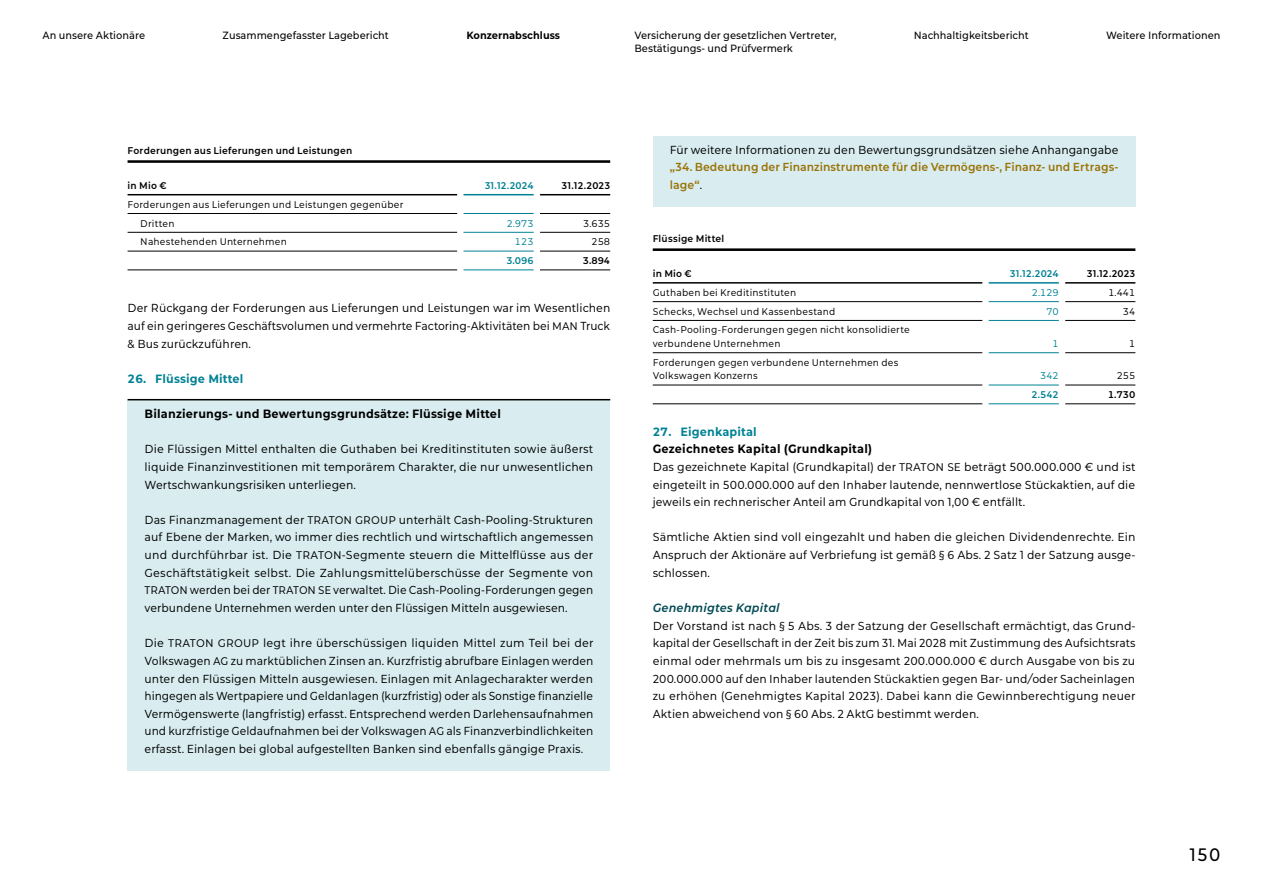
<style>
.page{position:relative;width:1263px;height:893px;background:#fff}
.page>*{position:absolute;margin:0;border:0;box-sizing:border-box;transform-origin:0 0}
.t1{font:500 18px "TRATON Type Text";color:#000}
.t2{font:700 12px "TRATON Type Text";letter-spacing:.015em;color:#000}
.t3{font:700 12px "TRATON Type Text";letter-spacing:.01em;color:#008294}
.t4{font:italic 600 12px "TRATON Type Text";letter-spacing:.015em;color:#004852}
.t5{font:11.7px/17.7px "TRATON Type Text";letter-spacing:.005em;color:#000;text-align:justify}
.t6{font:600 11.7px/17.7px "TRATON Type Text";letter-spacing:.005em;color:#997308}
.t7{font:500 10.5px "TRATON Type Text";color:#000}
.t8{font:700 10.5px "TRATON Type Text";color:#000}
.t9{font:9.75px/13.5px "TRATON Type Text";letter-spacing:.02em;color:#000}
.t10{font:600 9.75px "TRATON Type Text";letter-spacing:.02em;color:#000}
.t11{font:600 9.75px "TRATON Type Text";color:#008294}
.t12{font:9.75px "TRATON Type Text";color:#008294}
.s1{font-size:11.1px}
.s2{font-weight:400;color:#000}
</style>
<div class="page">
<div style="left:128px;top:400px;width:482px;height:36px;background:#d9edf0"></div>
<hr style="left:128px;top:399px;width:482px;height:1px;background:#000">
<div style="left:128px;top:436px;width:482px;height:70px;background:#d9edf0"></div>
<div style="left:128px;top:506px;width:482px;height:124px;background:#d9edf0"></div>
<div style="left:128px;top:630px;width:482px;height:141px;background:#d9edf0"></div>
<hr style="left:128px;top:160px;width:482px;height:3px;background:#000">
<hr style="left:128px;top:194px;width:329px;height:1px;background:#000">
<hr style="left:463px;top:194px;width:71px;height:1px;background:#008294">
<hr style="left:540px;top:194px;width:70px;height:1px;background:#000">
<hr style="left:128px;top:213px;width:329px;height:1px;background:#000">
<hr style="left:463px;top:213px;width:71px;height:1px;background:#008294">
<hr style="left:540px;top:213px;width:70px;height:1px;background:#000">
<hr style="left:128px;top:232px;width:329px;height:1px;background:#000">
<hr style="left:463px;top:232px;width:71px;height:1px;background:#008294">
<hr style="left:540px;top:232px;width:70px;height:1px;background:#000">
<hr style="left:128px;top:251px;width:329px;height:1px;background:#000">
<hr style="left:463px;top:251px;width:71px;height:1px;background:#008294">
<hr style="left:540px;top:251px;width:70px;height:1px;background:#000">
<hr style="left:128px;top:270px;width:329px;height:1px;background:#000">
<hr style="left:463px;top:270px;width:71px;height:1px;background:#008294">
<hr style="left:540px;top:270px;width:70px;height:1px;background:#000">
<div style="left:653px;top:136px;width:482px;height:71px;background:#d9edf0"></div>
<hr style="left:653px;top:248px;width:482px;height:3px;background:#000">
<hr style="left:653px;top:282px;width:329px;height:2px;background:#000">
<hr style="left:989px;top:282px;width:70px;height:2px;background:#008294">
<hr style="left:1065px;top:282px;width:70px;height:2px;background:#000">
<hr style="left:653px;top:301px;width:329px;height:1px;background:#000">
<hr style="left:989px;top:301px;width:70px;height:1px;background:#008294">
<hr style="left:1065px;top:301px;width:70px;height:1px;background:#000">
<hr style="left:653px;top:320px;width:329px;height:1px;background:#000">
<hr style="left:989px;top:320px;width:70px;height:1px;background:#008294">
<hr style="left:1065px;top:320px;width:70px;height:1px;background:#000">
<hr style="left:653px;top:352px;width:329px;height:1px;background:#000">
<hr style="left:989px;top:352px;width:70px;height:1px;background:#008294">
<hr style="left:1065px;top:352px;width:70px;height:1px;background:#000">
<hr style="left:653px;top:385px;width:329px;height:1px;background:#000">
<hr style="left:989px;top:385px;width:70px;height:1px;background:#008294">
<hr style="left:1065px;top:385px;width:70px;height:1px;background:#000">
<hr style="left:653px;top:404px;width:329px;height:1px;background:#000">
<hr style="left:989px;top:404px;width:70px;height:1px;background:#008294">
<hr style="left:1065px;top:404px;width:70px;height:1px;background:#000">
<p class="t7" style="left:43px;top:29px;width:104px">An unsere Aktionäre</p>
<p class="t7" style="left:223px;top:29px;width:168px">Zusammengefasster Lagebericht</p>
<p class="t8" style="left:466px;top:29px;width:95px">Konzernabschluss</p>
<p class="t7" style="left:634px;top:29px;width:204px">Versicherung der gesetzlichen Vertreter,</p>
<p class="t7" style="left:914px;top:29px;width:116px">Nachhaltigkeitsbericht</p>
<p class="t7" style="left:1106px;top:29px;width:116px">Weitere Informationen</p>
<p class="t7" style="left:634px;top:42px;width:160px">Bestätigungs- und Prüfvermerk</p>
<p class="t10" style="left:128px;top:144px;width:226px">Forderungen aus Lieferungen und Leistungen</p>
<p class="t10" style="left:128px;top:179px;width:40px">in Mio €</p>
<p class="t11" style="left:485px;top:179px;width:50px">31.12.2024</p>
<p class="t10" style="left:562px;top:179px;width:50px">31.12.2023</p>
<p class="t9" style="left:140px;top:195px;width:265px;line-height:18.8px;text-indent:-13px">Forderungen aus Lieferungen und Leistungen gegenüber<br>Dritten</p>
<p class="t12" style="left:507px;top:217px;width:29px">2.973</p>
<p class="t9" style="left:583px;top:216px;width:29px">3.635</p>
<p class="t9" style="left:140px;top:235px;width:148px">Nahestehenden Unternehmen</p>
<p class="t12" style="left:515px;top:236px;width:20px">123</p>
<p class="t9" style="left:591px;top:235px;width:20px">258</p>
<p class="t11" style="left:506px;top:254px;width:29px">3.096</p>
<p class="t10" style="left:583px;top:254px;width:29px">3.894</p>
<p class="t5" style="left:128px;top:299px;width:484px">Der Rückgang der Forderungen aus Lieferungen und Leistungen war im Wesentlichen auf ein geringeres Geschäftsvolumen und vermehrte Factoring-Aktivitäten bei <span class="s1">MAN</span> Truck &amp; Bus zurückzuführen.</p>
<p class="t3" style="left:128px;top:371px;width:117px">26. Flüssige Mittel</p>
<p class="t2" style="left:145px;top:406px;width:358px">Bilanzierungs- und Bewertungsgrundsätze: Flüssige Mittel</p>
<p class="t5" style="left:145px;top:440px;width:450px">Die Flüssigen Mittel enthalten die Guthaben bei Kreditinstituten sowie äußerst liquide Finanzinvestitionen mit temporärem Charakter, die nur unwesentlichen Wertschwankungsrisiken unterliegen.</p>
<p class="t5" style="left:145px;top:511px;width:450px">Das Finanzmanagement der <span class="s1">TRATON GROUP</span> unterhält Cash-Pooling-Strukturen auf Ebene der Marken, wo immer dies rechtlich und wirtschaftlich angemessen und durchführbar ist. Die <span class="s1">TRATON</span>-Segmente steuern die Mittelflüsse aus der Geschäftstätigkeit selbst. Die Zahlungsmittelüberschüsse der Segmente von <span class="s1">TRATON</span> werden bei der <span class="s1">TRATON SE</span> verwaltet. Die Cash-Pooling-Forderungen gegen verbundene Unternehmen werden unter den Flüssigen Mitteln ausgewiesen.</p>
<p class="t5" style="left:145px;top:634px;width:450px">Die <span class="s1">TRATON GROUP</span> legt ihre überschüssigen liquiden Mittel zum Teil bei der Volkswagen <span class="s1">AG</span> zu marktüblichen Zinsen an. Kurzfristig abrufbare Einlagen werden unter den Flüssigen Mitteln ausgewiesen. Einlagen mit Anlagecharakter werden hingegen als Wertpapiere und Geldanlagen (kurzfristig) oder als Sonstige finanzielle Vermögenswerte (langfristig) erfasst. Entsprechend werden Darlehensaufnahmen und kurzfristige Geldaufnahmen bei der Volkswagen <span class="s1">AG</span> als Finanzverbindlichkeiten erfasst. Einlagen bei global aufgestellten Banken sind ebenfalls gängige Praxis.</p>
<p class="t5" style="left:670px;top:141px;width:450px">Für weitere Informationen zu den Bewertungsgrundsätzen siehe Anhangangabe</p>
<p class="t6" style="left:670px;top:158px;width:450px">„34. Bedeutung der Finanzinstrumente für die Vermögens-, Finanz- und Ertrags&shy;lage“<span class="s2">.</span></p>
<p class="t10" style="left:653px;top:232px;width:73px">Flüssige Mittel</p>
<p class="t10" style="left:653px;top:267px;width:40px">in Mio €</p>
<p class="t11" style="left:1010px;top:267px;width:50px">31.12.2024</p>
<p class="t10" style="left:1087px;top:267px;width:50px">31.12.2023</p>
<p class="t9" style="left:653px;top:286px;width:145px">Guthaben bei Kreditinstituten</p>
<p class="t12" style="left:1032px;top:286px;width:29px">2.129</p>
<p class="t9" style="left:1108px;top:286px;width:29px">1.441</p>
<p class="t9" style="left:653px;top:304px;width:184px">Schecks, Wechsel und Kassenbestand</p>
<p class="t12" style="left:1046px;top:305px;width:14px">70</p>
<p class="t9" style="left:1123px;top:304px;width:14px">34</p>
<p class="t9" style="left:653px;top:323px;width:258px">Cash-Pooling-Forderungen gegen nicht konsolidierte verbundene Unternehmen</p>
<p class="t12" style="left:1053px;top:337px;width:8px">1</p>
<p class="t9" style="left:1129px;top:337px;width:8px">1</p>
<p class="t9" style="left:653px;top:356px;width:247px">Forderungen gegen verbundene Unternehmen des<br>Volkswagen Konzerns</p>
<p class="t12" style="left:1040px;top:370px;width:20px">342</p>
<p class="t9" style="left:1117px;top:369px;width:20px">255</p>
<p class="t11" style="left:1031px;top:388px;width:29px">2.542</p>
<p class="t10" style="left:1108px;top:388px;width:29px">1.730</p>
<p class="t3" style="left:653px;top:424px;width:106px">27. Eigenkapital</p>
<p class="t2" style="left:653px;top:441px;width:221px">Gezeichnetes Kapital (Grundkapital)</p>
<p class="t5" style="left:653px;top:458px;width:484px">Das gezeichnete Kapital (Grundkapital) der <span class="s1">TRATON SE</span> beträgt 500.000.000 € und ist eingeteilt in 500.000.000 auf den Inhaber lautende, nennwertlose Stückaktien, auf die jeweils ein rechnerischer Anteil am Grundkapital von 1,00 € entfällt.</p>
<p class="t5" style="left:653px;top:528px;width:484px">Sämtliche Aktien sind voll eingezahlt und haben die gleichen Dividendenrechte. Ein Anspruch der Aktionäre auf Verbriefung ist gemäß § 6 Abs. 2 Satz 1 der Satzung ausge&shy;schlossen.</p>
<p class="t4" style="left:653px;top:600px;width:129px">Genehmigtes Kapital</p>
<p class="t5" style="left:653px;top:617px;width:484px">Der Vorstand ist nach § 5 Abs. 3 der Satzung der Gesellschaft ermächtigt, das Grund&shy;kapital der Gesellschaft in der Zeit bis zum 31. Mai 2028 mit Zustimmung des Aufsichtsrats einmal oder mehrmals um bis zu insgesamt 200.000.000 € durch Ausgabe von bis zu 200.000.000 auf den Inhaber lautenden Stückaktien gegen Bar- und/oder Sacheinlagen zu erhöhen (Genehmigtes Kapital 2023). Dabei kann die Gewinnberechtigung neuer Aktien abweichend von § 60 Abs. 2 AktG bestimmt werden.</p>
<h1 class="t1" style="left:1189px;top:843px;width:32px">150</h1>
</div>
